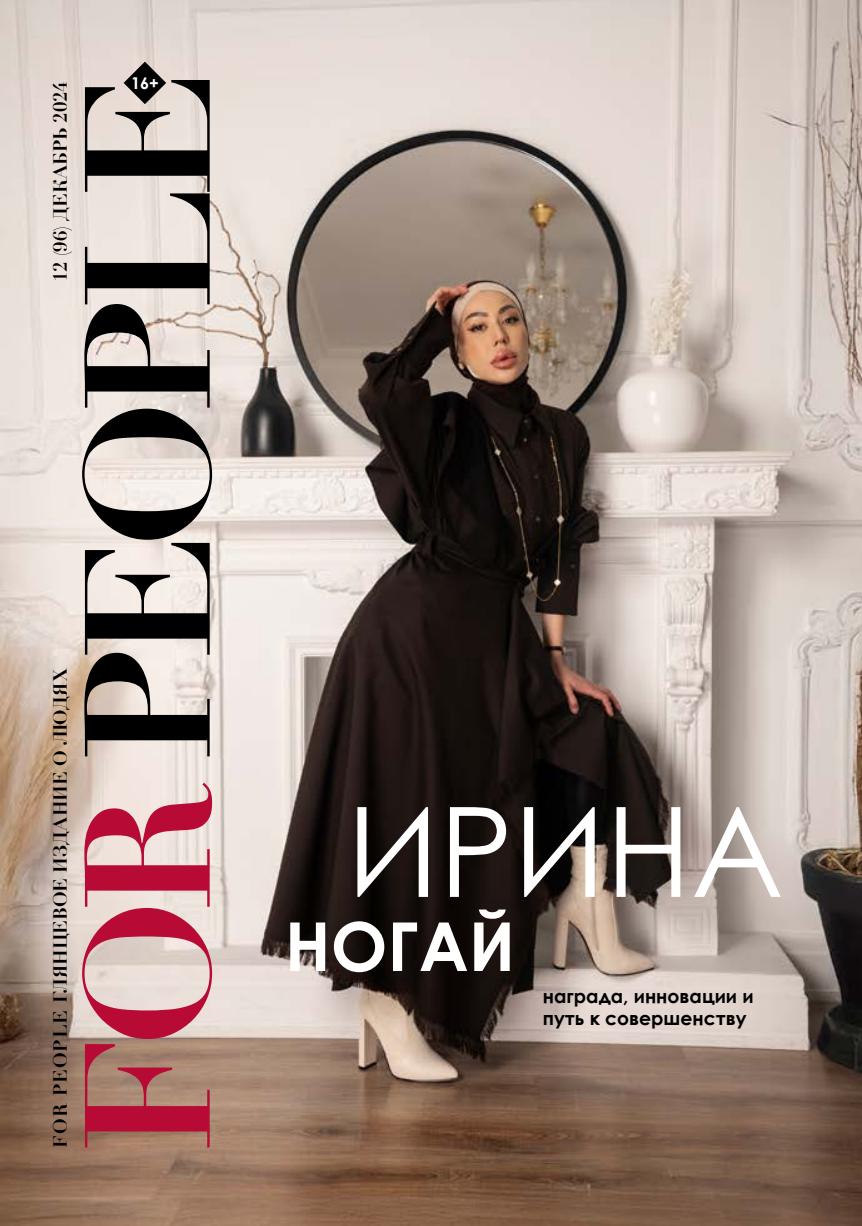
<style>
.page{position:relative;width:862px;height:1226px;background:#fff}
.page>*{position:absolute;margin:0;border:0;box-sizing:border-box;transform-origin:0 0}
.t1{font:700 175px "Didot";letter-spacing:-.07em;color:#000}
.t2{font:125px "Century Gothic";color:#fff}
.t3{font:700 67.5px "Century Gothic";color:#fff}
.t4{font:700 18.75px "Didot";color:#000}
.t5{font:700 18.75px/22.5px "Century Gothic";color:#000}
.t6{font:700 16.25px "Century Gothic";color:#fff}
.s1{color:#b70b36}
</style>
<div class="page">
<img style="left:0;top:0;width:861px;height:1226px">
<svg style="left:123px;top:62px;width:43px;height:42px"></svg>
<p class="t4" style="left:48px;top:282px;width:203px;rotate:-90deg">12 (96) ДЕКАБРЬ 2024</p>
<p class="t4" style="left:48px;top:1148px;width:481px;rotate:-90deg">FOR PEOPLE ГЛЯНЦЕВОЕ ИЗДАНИЕ О ЛЮДЯХ</p>
<p class="t6" style="left:131px;top:71px;width:29px">16+</p>
<h1 class="t1" style="left:38px;top:1154px;width:1084px;rotate:-90deg"><span class="s1">FOR</span> PEOPLE</h1>
<h2 class="t2" style="left:346px;top:764px;width:438px">ИРИНА</h2>
<h3 class="t3" style="left:284px;top:895px;width:232px">НОГАЙ</h3>
<p class="t5" style="left:542px;top:984px;width:212px">награда, инновации и путь к совершенству</p>
</div>
